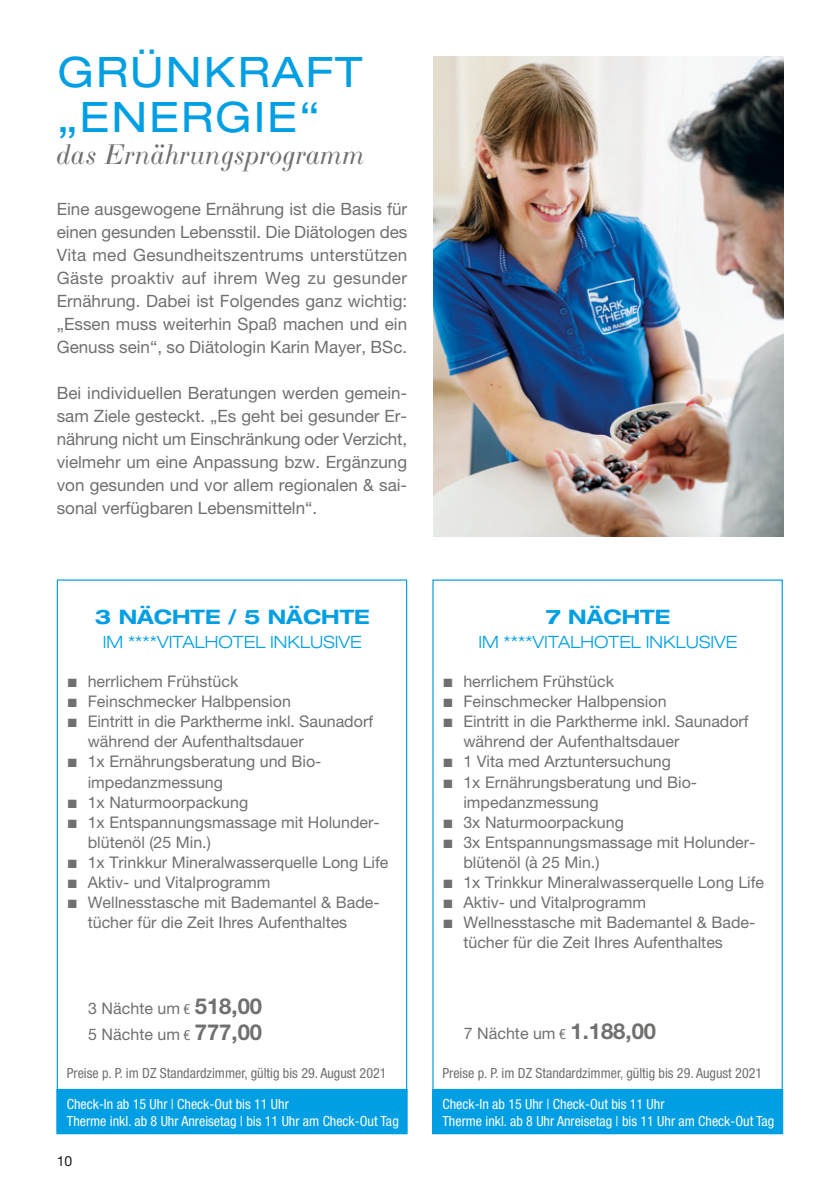
<style>
.page{position:relative;width:840px;height:1191px;background:#fff}
.page>*{position:absolute;margin:0;border:0;box-sizing:border-box;transform-origin:0 0}
.SUBL{font:expanded 42px "Helvetica Neue LT Pro";letter-spacing:.05em;color:#009fe3}
.SUBL-2{font:italic 28px "LTC Bodoni 175";letter-spacing:.01em;color:#70706f}
.t1{font:700 expanded 20px "Helvetica Neue LT Pro";color:#009fe3}
.t2{font:17px/23px "Helvetica Neue LT Pro";color:#70706f;text-align:justify}
.t3{font:300 expanded 17px "Helvetica Neue LT Pro";color:#009fe3}
.t4{font:16px/20px "Helvetica Neue LT Pro";color:#70706f}
.t5{font:condensed 14px "Helvetica Neue LT Pro";color:#fff}
.t6{font:condensed 14px "Helvetica Neue LT Pro";color:#70706f}
.t7{font:14px "Helvetica Neue LT Pro";color:#1d1d1b}
.s1{font-stretch:condensed;font-size:14px}
.s2{font-weight:700;font-size:22px}
</style>
<div class="page">
<div style="left:56px;top:1089px;width:351px;height:45px;background:#009fe3"></div>
<div style="left:432px;top:1089px;width:350px;height:45px;background:#009fe3"></div>
<img style="left:433px;top:57px;width:349px;height:479px">
<p class="SUBL" style="left:57px;top:48px;width:306px">GRÜNKRAFT</p>
<p class="SUBL" style="left:57px;top:92px;width:263px">„ENERGIE“</p>
<p class="SUBL-2" style="left:57px;top:139px;width:309px">das Ernährungsprogramm</p>
<p class="t2" style="left:57px;top:197px;width:352px">Eine ausgewogene Ernährung ist die Basis für einen gesunden Lebensstil. Die Diätologen des Vita med Gesundheitszentrums unterstützen Gäste proaktiv auf ihrem Weg zu gesunder Ernährung. Dabei ist Folgendes ganz wichtig: „Essen muss weiterhin Spaß machen und ein Genuss sein“, so Diätologin Karin Mayer, BSc.</p>
<p class="t2" style="left:57px;top:381px;width:352px">Bei individuellen Beratungen werden gemein&shy;sam Ziele gesteckt. „Es geht bei gesunder Er&shy;nährung nicht um Einschränkung oder Verzicht, vielmehr um eine Anpassung bzw. Ergänzung von gesunden und vor allem regionalen &amp; sai&shy;sonal verfügbaren Lebensmitteln“.</p>
<p class="t1" style="left:95px;top:604px;width:276px">3 NÄCHTE / 5 NÄCHTE</p>
<p class="t3" style="left:103px;top:631px;width:260px">IM ****VITALHOTEL INKLUSIVE</p>
<p class="t4" style="left:68px;top:671px;width:172px">■ herrlichem Frühstück</p>
<p class="t4" style="left:68px;top:691px;width:225px">■ Feinschmecker Halbpension</p>
<p class="t4" style="left:88px;top:711px;width:287px;text-indent:-20px">■ Eintritt in die Parktherme inkl. Saunadorf während der Aufenthaltsdauer</p>
<p class="t4" style="left:88px;top:751px;width:235px;text-indent:-20px">■ 1x Ernährungsberatung und Bio&shy;impedanzmessung</p>
<p class="t4" style="left:68px;top:791px;width:182px">■ 1x Naturmoorpackung</p>
<p class="t4" style="left:88px;top:811px;width:293px;text-indent:-20px">■ 1x Entspannungsmassage mit Holunder&shy;blütenöl (25 Min.)</p>
<p class="t4" style="left:68px;top:851px;width:322px">■ 1x Trinkkur Mineralwasserquelle Long Life</p>
<p class="t4" style="left:68px;top:871px;width:204px">■ Aktiv- und Vitalprogramm</p>
<p class="t4" style="left:68px;top:891px;width:313px">■ Wellnesstasche mit Bademantel &amp; Bade-</p>
<p class="t4" style="left:88px;top:911px;width:261px">tücher für die Zeit Ihres Aufenthaltes</p>
<p class="t4" style="left:88px;top:998px;width:175px">3 Nächte um <span class="s1">€</span> <span class="s2">518,00</span></p>
<p class="t4" style="left:88px;top:1024px;width:175px">5 Nächte um <span class="s1">€</span> <span class="s2">777,00</span></p>
<p class="t6" style="left:67px;top:1064px;width:321px">Preise p. P. im DZ Standardzimmer, gültig bis 29. August 2021</p>
<p class="t5" style="left:67px;top:1095px;width:223px">Check-In ab 15 Uhr | Check-Out bis 11 Uhr</p>
<p class="t5" style="left:67px;top:1112px;width:333px">Therme inkl. ab 8 Uhr Anreisetag | bis 11 Uhr am Check-Out Tag</p>
<p class="t7" style="left:57px;top:1152px;width:17px">10</p>
<p class="t1" style="left:545px;top:604px;width:126px">7 NÄCHTE</p>
<p class="t3" style="left:478px;top:631px;width:260px">IM ****VITALHOTEL INKLUSIVE</p>
<p class="t4" style="left:443px;top:671px;width:172px">■ herrlichem Frühstück</p>
<p class="t4" style="left:443px;top:691px;width:225px">■ Feinschmecker Halbpension</p>
<p class="t4" style="left:463px;top:711px;width:287px;text-indent:-20px">■ Eintritt in die Parktherme inkl. Saunadorf während der Aufenthaltsdauer</p>
<p class="t4" style="left:443px;top:751px;width:229px">■ 1 Vita med Arztuntersuchung</p>
<p class="t4" style="left:463px;top:771px;width:235px;text-indent:-20px">■ 1x Ernährungsberatung und Bio&shy;impedanzmessung</p>
<p class="t4" style="left:443px;top:811px;width:182px">■ 3x Naturmoorpackung</p>
<p class="t4" style="left:463px;top:831px;width:293px;text-indent:-20px">■ 3x Entspannungsmassage mit Holunder&shy;blütenöl (à 25 Min.)</p>
<p class="t4" style="left:443px;top:871px;width:322px">■ 1x Trinkkur Mineralwasserquelle Long Life</p>
<p class="t4" style="left:443px;top:891px;width:204px">■ Aktiv- und Vitalprogramm</p>
<p class="t4" style="left:443px;top:911px;width:313px">■ Wellnesstasche mit Bademantel &amp; Bade-</p>
<p class="t4" style="left:463px;top:931px;width:261px">tücher für die Zeit Ihres Aufenthaltes</p>
<p class="t4" style="left:463px;top:1023px;width:194px">7 Nächte um <span class="s1">€</span> <span class="s2">1.188,00</span></p>
<p class="t6" style="left:442px;top:1064px;width:321px">Preise p. P. im DZ Standardzimmer, gültig bis 29. August 2021</p>
<p class="t5" style="left:442px;top:1095px;width:223px">Check-In ab 15 Uhr | Check-Out bis 11 Uhr</p>
<p class="t5" style="left:442px;top:1112px;width:333px">Therme inkl. ab 8 Uhr Anreisetag | bis 11 Uhr am Check-Out Tag</p>
</div>
